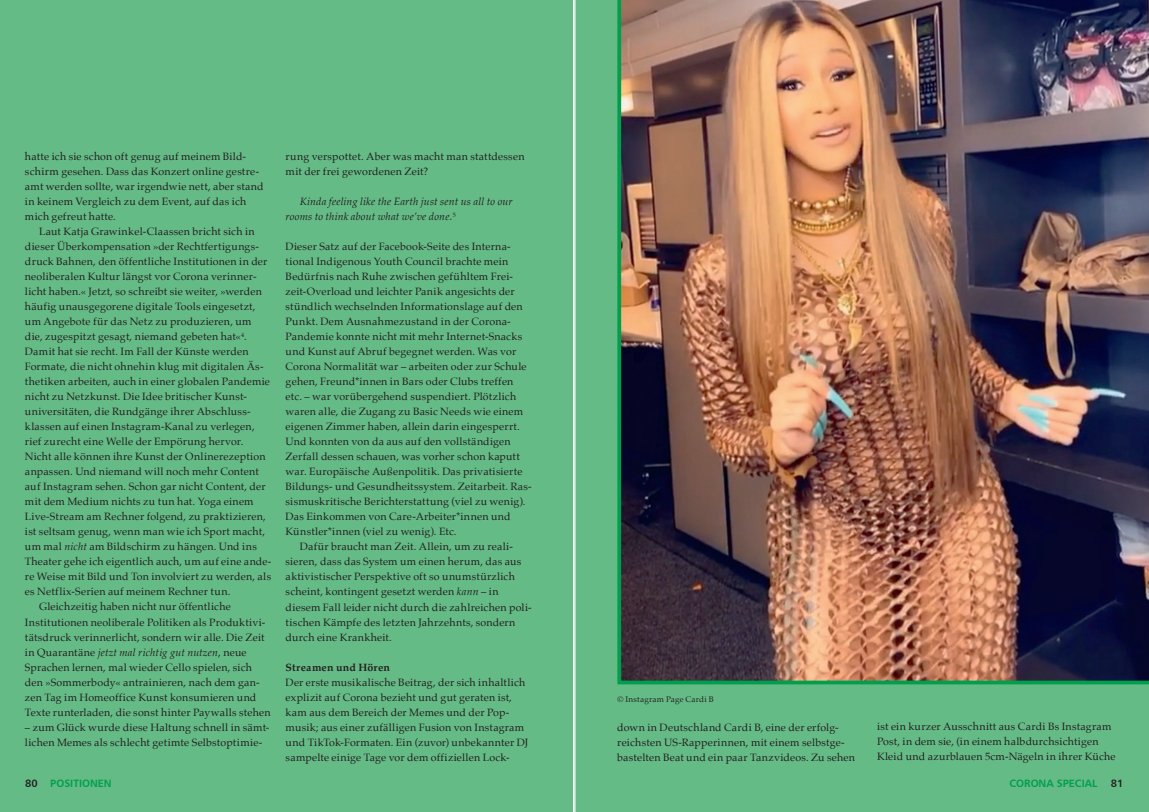
<style>
.page{position:relative;width:1149px;height:812px;background:#fff}
.page>*{position:absolute;margin:0;border:0;box-sizing:border-box;transform-origin:0 0}
.t1{font:10.62px/15px "Palatino";letter-spacing:.02em;color:#231f20}
.t2{font:italic 10.62px/15px "Palatino";letter-spacing:.015em;color:#231f20}
.t3{font:10.62px "Humanist 777 BT Bold B";color:#009f4d}
.t4{font:700 10.62px "Palatino";letter-spacing:.025em;color:#231f20}
.t5{font:10.62px "Humanist 777 BT Bold B";color:#231f20}
.t6{font:8.12px "Palatino";letter-spacing:.025em;color:#231f20}
.s1{font-style:italic}
.s2{font-style:normal}
.s3{color:#231f20}
</style>
<div class="page">
<div style="left:0;top:0;width:573px;height:811px;background:#65bb86"></div>
<div style="left:574px;top:0;width:574px;height:811px;background:#65bb86"></div>
<img style="left:617px;top:0;width:531px;height:684px">
<p class="t1" style="left:25px;top:149px;width:240px">hatte ich sie schon oft genug auf meinem Bild&shy;schirm gesehen. Dass das Konzert online gestre&shy;amt werden sollte, war irgendwie nett, aber stand in keinem Vergleich zu dem Event, auf das ich mich gefreut hatte.</p>
<p class="t1" style="left:39px;top:224px;width:217px">Laut Katja Grawinkel-Claassen bricht sich in</p>
<p class="t1" style="left:25px;top:239px;width:235px">dieser Überkompensation »der Rechtfertigungs-</p>
<p class="t1" style="left:25px;top:254px;width:244px">druck Bahnen, den öffentliche Institutionen in der</p>
<p class="t1" style="left:25px;top:269px;width:233px">neoliberalen Kultur längst vor Corona verinner-</p>
<p class="t1" style="left:25px;top:284px;width:238px">licht haben.« Jetzt, so schreibt sie weiter, »werden</p>
<p class="t1" style="left:25px;top:299px;width:232px">häufig unausgegorene digitale Tools eingesetzt,</p>
<p class="t1" style="left:25px;top:314px;width:228px">um Angebote für das Netz zu produzieren, um</p>
<p class="t1" style="left:25px;top:329px;width:223px">die, zugespitzt gesagt, niemand gebeten hat«<sup>4</sup>.</p>
<p class="t1" style="left:25px;top:344px;width:225px">Damit hat sie recht. Im Fall der Künste werden</p>
<p class="t1" style="left:25px;top:359px;width:240px">Formate, die nicht ohnehin klug mit digitalen Äs-</p>
<p class="t1" style="left:25px;top:374px;width:246px">thetiken arbeiten, auch in einer globalen Pandemie</p>
<p class="t1" style="left:25px;top:389px;width:223px">nicht zu Netzkunst. Die Idee britischer Kunst-</p>
<p class="t1" style="left:25px;top:404px;width:227px">universitäten, die Rundgänge ihrer Abschluss-</p>
<p class="t1" style="left:25px;top:419px;width:231px">klassen auf einen Instagram-Kanal zu verlegen,</p>
<p class="t1" style="left:25px;top:434px;width:220px">rief zurecht eine Welle der Empörung hervor.</p>
<p class="t1" style="left:25px;top:449px;width:242px">Nicht alle können ihre Kunst der Onlinerezeption</p>
<p class="t1" style="left:25px;top:464px;width:235px">anpassen. Und niemand will noch mehr Content</p>
<p class="t1" style="left:25px;top:479px;width:242px">auf Instagram sehen. Schon gar nicht Content, der</p>
<p class="t1" style="left:25px;top:494px;width:230px">mit dem Medium nichts zu tun hat. Yoga einem</p>
<p class="t1" style="left:25px;top:509px;width:242px">Live-Stream am Rechner folgend, zu praktizieren,</p>
<p class="t1" style="left:25px;top:524px;width:241px">ist seltsam genug, wenn man wie ich Sport macht,</p>
<p class="t1" style="left:25px;top:539px;width:233px">um mal <span class="s1">nicht</span> am Bildschirm zu hängen. Und ins</p>
<p class="t1" style="left:25px;top:554px;width:248px">Theater gehe ich eigentlich auch, um auf eine ande-</p>
<p class="t1" style="left:25px;top:569px;width:248px">re Weise mit Bild und Ton involviert zu werden, als</p>
<p class="t1" style="left:25px;top:584px;width:207px">es Netflix-Serien auf meinem Rechner tun.</p>
<p class="t1" style="left:39px;top:599px;width:193px">Gleichzeitig haben nicht nur öffentliche</p>
<p class="t1" style="left:25px;top:614px;width:242px">Institutionen neoliberale Politiken als Produktivi-</p>
<p class="t1" style="left:25px;top:629px;width:241px">tätsdruck verinnerlicht, sondern wir alle. Die Zeit</p>
<p class="t2" style="left:25px;top:644px;width:223px"><span class="s2">in Quarantäne</span> jetzt mal richtig gut nutzen<span class="s2">, neue</span></p>
<p class="t1" style="left:25px;top:659px;width:228px">Sprachen lernen, mal wieder Cello spielen, sich</p>
<p class="t1" style="left:25px;top:674px;width:236px">den »Sommerbody« antrainieren, nach dem gan-</p>
<p class="t1" style="left:25px;top:689px;width:233px">zen Tag im Homeoffice Kunst konsumieren und</p>
<p class="t1" style="left:25px;top:704px;width:247px">Texte runterladen, die sonst hinter Paywalls stehen</p>
<p class="t1" style="left:25px;top:719px;width:246px">– zum Glück wurde diese Haltung schnell in sämt&shy;lichen Memes als schlecht getimte Selbstoptimie-</p>
<p class="t1" style="left:285px;top:149px;width:240px">rung verspottet. Aber was macht man stattdessen mit der frei gewordenen Zeit?</p>
<p class="t2" style="left:285px;top:194px;width:228px;text-indent:14px">Kinda feeling like the Earth just sent us all to our rooms to think about what we’ve done.<sup>5</sup></p>
<p class="t1" style="left:285px;top:239px;width:226px">Dieser Satz auf der Facebook-Seite des Interna-</p>
<p class="t1" style="left:285px;top:254px;width:224px">tional Indigenous Youth Council brachte mein</p>
<p class="t1" style="left:285px;top:269px;width:229px">Bedürfnis nach Ruhe zwischen gefühltem Frei-</p>
<p class="t1" style="left:285px;top:284px;width:230px">zeit-Overload und leichter Panik angesichts der</p>
<p class="t1" style="left:285px;top:299px;width:238px">stündlich wechselnden Informationslage auf den</p>
<p class="t1" style="left:285px;top:314px;width:226px">Punkt. Dem Ausnahmezustand in der Corona-</p>
<p class="t1" style="left:285px;top:329px;width:238px">Pandemie konnte nicht mit mehr Internet-Snacks</p>
<p class="t1" style="left:285px;top:344px;width:232px">und Kunst auf Abruf begegnet werden. Was vor</p>
<p class="t1" style="left:285px;top:359px;width:242px">Corona Normalität war – arbeiten oder zur Schule</p>
<p class="t1" style="left:285px;top:374px;width:229px">gehen, Freund*innen in Bars oder Clubs treffen</p>
<p class="t1" style="left:285px;top:389px;width:232px">etc. – war vorübergehend suspendiert. Plötzlich</p>
<p class="t1" style="left:285px;top:404px;width:239px">waren alle, die Zugang zu Basic Needs wie einem</p>
<p class="t1" style="left:285px;top:419px;width:236px">eigenen Zimmer haben, allein darin eingesperrt.</p>
<p class="t1" style="left:285px;top:434px;width:226px">Und konnten von da aus auf den vollständigen</p>
<p class="t1" style="left:285px;top:449px;width:236px">Zerfall dessen schauen, was vorher schon kaputt</p>
<p class="t1" style="left:285px;top:464px;width:238px">war. Europäische Außenpolitik. Das privatisierte</p>
<p class="t1" style="left:285px;top:479px;width:247px">Bildungs- und Gesundheitssystem. Zeitarbeit. Ras-</p>
<p class="t1" style="left:285px;top:494px;width:241px">sismuskritische Berichterstattung (viel zu wenig).</p>
<p class="t1" style="left:285px;top:509px;width:226px">Das Einkommen von Care-Arbeiter*innen und</p>
<p class="t1" style="left:285px;top:524px;width:172px">Künstler*innen (viel zu wenig). Etc.</p>
<p class="t1" style="left:300px;top:539px;width:214px">Dafür braucht man Zeit. Allein, um zu reali-</p>
<p class="t1" style="left:285px;top:554px;width:237px">sieren, dass das System um einen herum, das aus</p>
<p class="t1" style="left:285px;top:569px;width:231px">aktivistischer Perspektive oft so unumstürzlich</p>
<p class="t1" style="left:285px;top:584px;width:214px">scheint, kontingent gesetzt werden <span class="s1">kann</span> – in</p>
<p class="t1" style="left:285px;top:599px;width:247px">diesem Fall leider nicht durch die zahlreichen poli-</p>
<p class="t1" style="left:285px;top:614px;width:231px">tischen Kämpfe des letzten Jahrzehnts, sondern</p>
<p class="t1" style="left:285px;top:629px;width:108px">durch eine Krankheit.</p>
<p class="t4" style="left:285px;top:657px;width:106px">Streamen und Hören</p>
<p class="t1" style="left:285px;top:674px;width:244px">Der erste musikalische Beitrag, der sich inhaltlich explizit auf Corona bezieht und gut geraten ist, kam aus dem Bereich der Memes und der Pop&shy;musik; aus einer zufälligen Fusion von Instagram und TikTok-Formaten. Ein (zuvor) unbekannter DJ sampelte einige Tage vor dem offiziellen Lock-</p>
<p class="t6" style="left:617px;top:692px;width:98px">© Instagram Page Cardi B</p>
<p class="t1" style="left:617px;top:719px;width:239px">down in Deutschland Cardi B, eine der erfolg&shy;reichsten US-Rapperinnen, mit einem selbstge&shy;bastelten Beat und ein paar Tanzvideos. Zu sehen</p>
<p class="t1" style="left:876px;top:718px;width:240px">ist ein kurzer Ausschnitt aus Cardi Bs Instagram<br>Post, in dem sie, (in einem halbdurchsichtigen<br>Kleid und azurblauen 5cm-Nägeln in ihrer Küche</p>
<p class="t3" style="left:25px;top:776px;width:88px"><span class="s3">80</span> POSITIONEN</p>
<p class="t3" style="left:1009px;top:776px;width:90px">CORONA SPECIAL</p>
<p class="t5" style="left:1110px;top:776px;width:14px">81</p>
</div>
